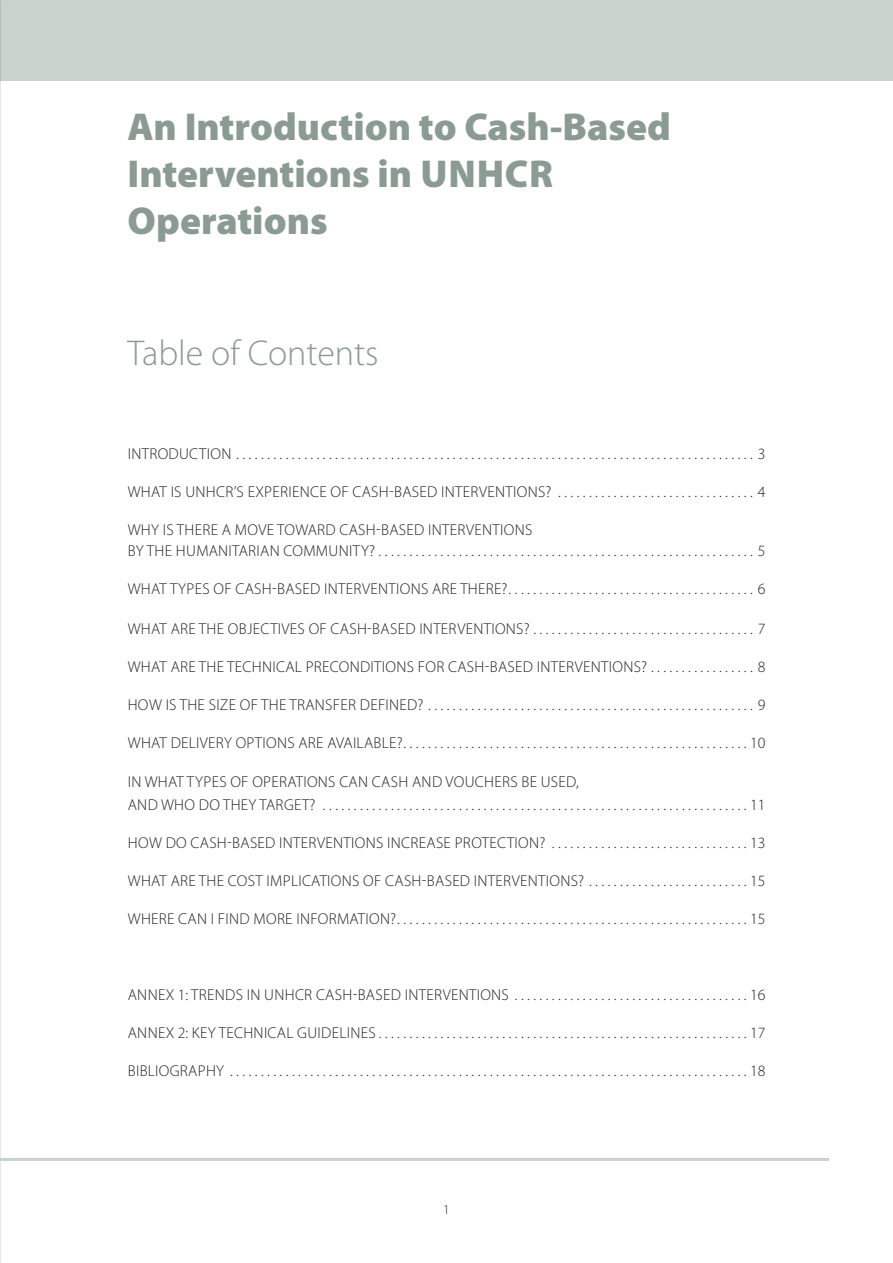
<style>
.page{position:relative;width:893px;height:1263px;background:#fff}
.page>*{position:absolute;margin:0;border:0;box-sizing:border-box;transform-origin:0 0}
.t1{font:900 39px/46.8px "Myriad Pro";color:#8b9b92}
.t2{font:300 36px "Myriad Pro";letter-spacing:-.005em;color:#8b9b92}
.t3{font:300 15.75px/21px "Myriad Pro";letter-spacing:.02em;color:#231f20}
.t4{font:300 13.5px "Myriad Pro";color:#231f20}
</style>
<div class="page">
<div style="left:0;top:0;width:893px;height:81px;background:#cad2cd"></div>
<hr style="left:0;top:1158px;width:829px;height:3px;background:#cad2cd">
<h1 class="t1" style="left:128px;top:104px;width:545px">An Introduction to Cash-Based<br>Interventions in Unhcr<br>Operations</h1>
<h2 class="t2" style="left:128px;top:331px;width:253px">TABLE OF CONTENTS</h2>
<p class="t3" style="left:128px;top:443px;width:639px">INTRODUCTION . . . . . . . . . . . . . . . . . . . . . . . . . . . . . . . . . . . . . . . . . . . . . . . . . . . . . . . . . . . . . . . . . . . . . . . . . . . . . . . . . . . . 3</p>
<p class="t3" style="left:128px;top:481px;width:68px">WHAT IS UNH</p>
<p class="t3" style="left:216px;top:481px;width:551px">CR’S EXPERI ENCE OF CASH-BASED I NTERVENTIONS? . . . . . . . . . . . . . . . . . . . . . . . . . . . . . . . . 4</p>
<p class="t3" style="left:128px;top:519px;width:639px">WHY IS THERE A MOVE TOWARD CASH-BASED I NTERVENTIONS<br>BY THE HUMANITARIAN COMMUNITY? . . . . . . . . . . . . . . . . . . . . . . . . . . . . . . . . . . . . . . . . . . . . . . . . . . . . . . . . . . . . . 5</p>
<p class="t3" style="left:128px;top:578px;width:639px">WHAT TYPES OF CASH-BASED I NTERVENTIONS ARE THERE? . . . . . . . . . . . . . . . . . . . . . . . . . . . . . . . . . . . . . . . . 6</p>
<p class="t3" style="left:128px;top:618px;width:639px">WHAT ARE THE OBJECTIVES OF CASH-BASED I NTERVENTIONS? . . . . . . . . . . . . . . . . . . . . . . . . . . . . . . . . . . . . 7</p>
<p class="t3" style="left:128px;top:656px;width:639px">WHAT ARE THE TECHNICAL PRECONDITIONS FOR CASH-BASED I NTERVENTIONS? . . . . . . . . . . . . . . . . . 8</p>
<p class="t3" style="left:128px;top:694px;width:639px">HOW IS THE SIZE OF THE TRANSFER DEFI NED? . . . . . . . . . . . . . . . . . . . . . . . . . . . . . . . . . . . . . . . . . . . . . . . . . . . . . 9</p>
<p class="t3" style="left:128px;top:732px;width:639px">WHAT DELIVERY OPTIONS ARE AVAI LABLE? . . . . . . . . . . . . . . . . . . . . . . . . . . . . . . . . . . . . . . . . . . . . . . . . . . . . . . . . 10</p>
<p class="t3" style="left:128px;top:771px;width:639px;line-height:22.5px">IN WHAT TYPES OF OPERATIONS CAN CASH AND VOUCHERS BE USED,<br>AND WHO DO THEY TARGET? . . . . . . . . . . . . . . . . . . . . . . . . . . . . . . . . . . . . . . . . . . . . . . . . . . . . . . . . . . . . . . . . . . . . . 11</p>
<p class="t3" style="left:128px;top:832px;width:639px">HOW DO CASH-BASED I NTERVENTIONS I NCREASE PROTECTION? . . . . . . . . . . . . . . . . . . . . . . . . . . . . . . . . 13</p>
<p class="t3" style="left:128px;top:870px;width:639px">WHAT ARE THE COST I MPLICATIONS OF CASH-BASED I NTERVENTIONS? . . . . . . . . . . . . . . . . . . . . . . . . . . 15</p>
<p class="t3" style="left:128px;top:908px;width:639px">WHERE CAN I FI ND MORE I NFORMATION? . . . . . . . . . . . . . . . . . . . . . . . . . . . . . . . . . . . . . . . . . . . . . . . . . . . . . . . . . 15</p>
<p class="t3" style="left:128px;top:984px;width:147px">ANNEX 1: TRENDS I N UNH</p>
<p class="t3" style="left:295px;top:984px;width:472px">CR CASH-BASED I NTERVENTIONS . . . . . . . . . . . . . . . . . . . . . . . . . . . . . . . . . . . . . . 16</p>
<p class="t3" style="left:128px;top:1022px;width:639px">ANNEX 2: KEY TECHNICAL GUI DELI NES . . . . . . . . . . . . . . . . . . . . . . . . . . . . . . . . . . . . . . . . . . . . . . . . . . . . . . . . . . . . 17</p>
<p class="t3" style="left:128px;top:1060px;width:42px">BIBLIOGRAPHY</p>
<p class="t3" style="left:230px;top:1060px;width:537px">. . . . . . . . . . . . . . . . . . . . . . . . . . . . . . . . . . . . . . . . . . . . . . . . . . . . . . . . . . . . . . . . . . . . . . . . . . . . . . . . . . . .18</p>
<p class="t4" style="left:443px;top:1202px;width:8px">1</p>
</div>
